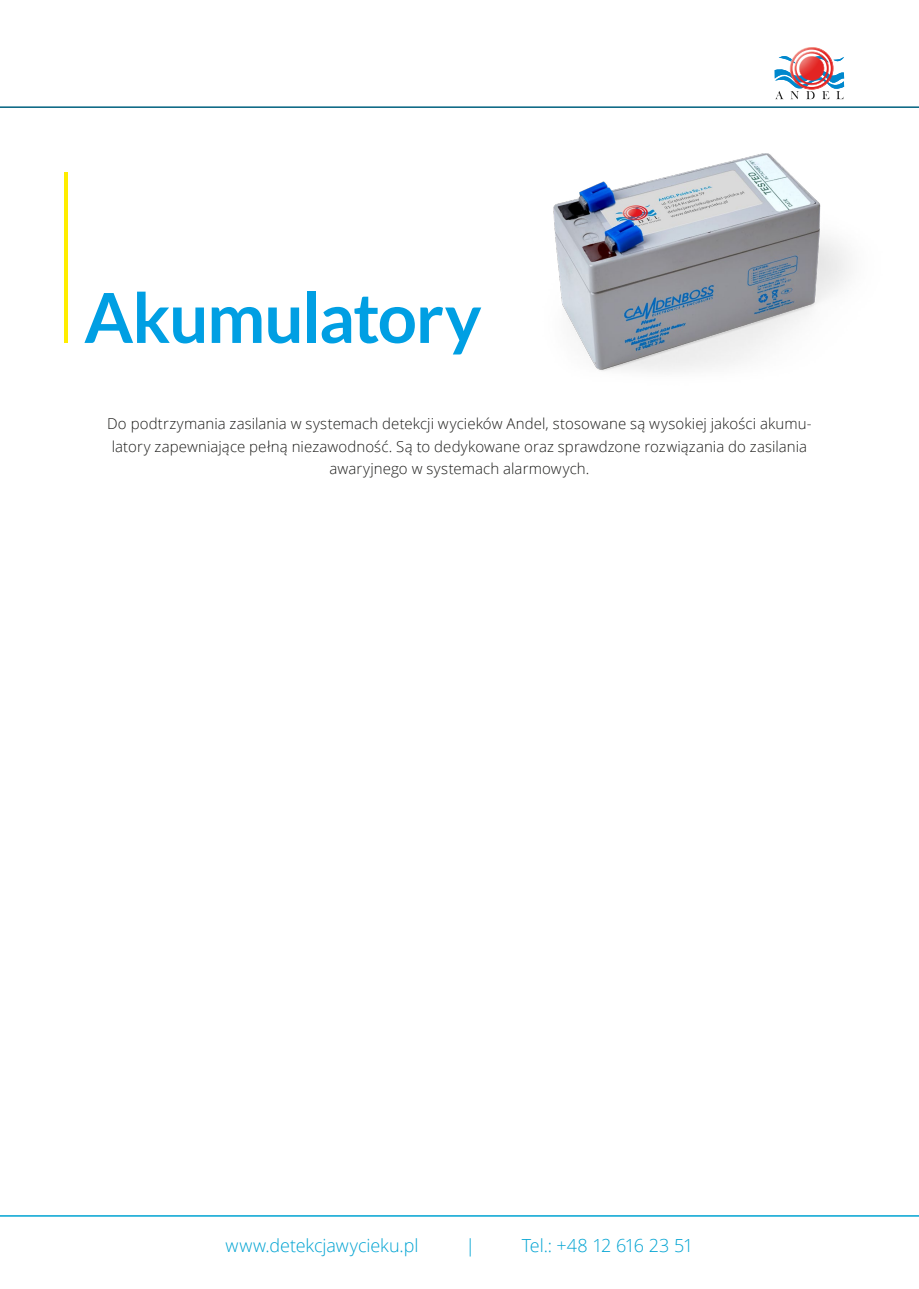
<style>
.page{position:relative;width:919px;height:1289px;background:#fff}
.page>*{position:absolute;margin:0;border:0;box-sizing:border-box;transform-origin:0 0}
.PRODUCT_Name{font:700 69px "Lato";letter-spacing:-.02em;color:#009fe3}
.t1{font:300 18px "Open Sans";letter-spacing:-.005em;color:#00a3d2}
.t2{font:300 18px "Open Sans";letter-spacing:-.075em;color:#00a3d2}
.PRODUCT_Content{font:300 15px/22.5px "Open Sans";letter-spacing:.005em;color:#1d1d1b;text-align:center}
</style>
<div class="page">
<hr style="left:0;top:106px;width:918px;height:2px;background:#00617f">
<hr style="left:0;top:1215px;width:918px;height:1px;background:#00a3d2">
<svg style="left:774px;top:47px;width:70px;height:52px"></svg>
<hr style="left:64px;top:173px;width:3px;height:170px;background:#ffed00">
<img style="left:553px;top:153px;width:296px;height:218px">
<p class="PRODUCT_Name" style="left:84px;top:278px;width:399px">Akumulatory</p>
<p class="PRODUCT_Content" style="left:107px;top:412px;width:706px">Do podtrzymania zasilania w systemach detekcji wycieków Andel, stosowane są wysokiej jakości akumu&shy;latory zapewniające pełną niezawodność. Są to dedykowane oraz sprawdzone rozwiązania do zasilania awaryjnego w systemach alarmowych.</p>
<p class="t1" style="left:225px;top:1232px;width:194px">www.detekcjawycieku.pl</p>
<p class="t1" style="left:465px;top:1232px;width:11px">|</p>
<p class="t2" style="left:522px;top:1232px;width:173px">Tel.: +48 12 616 23 51</p>
</div>
